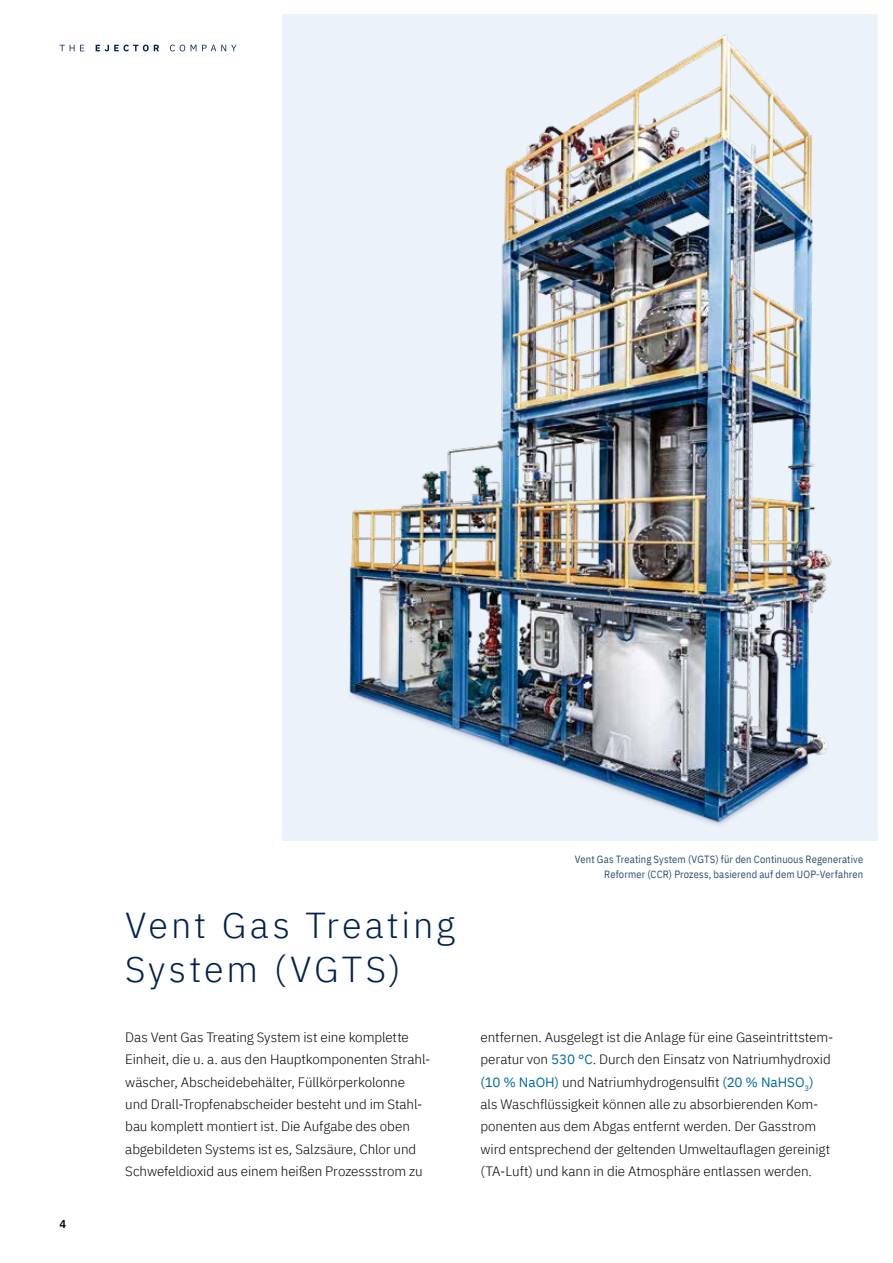
<style>
.page{position:relative;width:893px;height:1263px;background:#fff}
.page>*{position:absolute;margin:0;border:0;box-sizing:border-box;transform-origin:0 0}
.t1{font:300 36px/44.7px "IBM Plex Sans";letter-spacing:.08em;color:#00214c}
.t2{font:300 13.5px/22.4px "IBM Plex Sans";letter-spacing:-.005em;color:#000}
.t3{font:600 11.25px "IBM Plex Sans";color:#000}
.t4{font:10.5px/15px "IBM Plex Sans Cond";letter-spacing:.01em;color:#2c4e70;text-align:right}
.s1{font-weight:400;color:#0068a3}
</style>
<div class="page">
<img style="left:282px;top:15px;width:596px;height:826px">
<svg style="left:60px;top:45px;width:176px;height:6px"></svg>
<p class="t3" style="left:60px;top:1215px;width:8px">4</p>
<h1 class="t1" style="left:125px;top:899px;width:331px">Vent Gas Treating<br>System (VGTS)</h1>
<p class="t2" style="left:125px;top:1025px;width:307px">Das Vent Gas Treating System ist eine komplette Einheit, die u. a. aus den Hauptkomponenten Strahl&shy;wäscher, Abscheidebehälter, Füllkörperkolonne und Drall-Tropfenabscheider besteht und im Stahl&shy;bau komplett montiert ist. Die Aufgabe des oben abgebildeten Systems ist es, Salzsäure, Chlor und Schwefeldioxid aus einem heißen Prozessstrom zu</p>
<p class="t4" style="left:575px;top:851px;width:290px">Vent Gas Treating System (VGTS) für den Continuous Regenerative<br>Reformer (CCR) Prozess, basierend auf dem UOP-Verfahren</p>
<p class="t2" style="left:480px;top:1025px;width:354px">entfernen. Ausgelegt ist die Anlage für eine Gaseintrittstem&shy;peratur von <span class="s1">530 °C</span>. Durch den Einsatz von Natriumhydroxid <span class="s1">(10 % NaOH)</span> und Natriumhydrogensulfit <span class="s1">(20 % NaHSO</span><sub>3</sub><span class="s1">) </span>als Waschflüssigkeit können alle zu absorbierenden Kom&shy;ponenten aus dem Abgas entfernt werden. Der Gasstrom wird entsprechend der geltenden Umweltauflagen gereinigt (TA-Luft) und kann in die Atmosphäre entlassen werden.</p>
</div>
